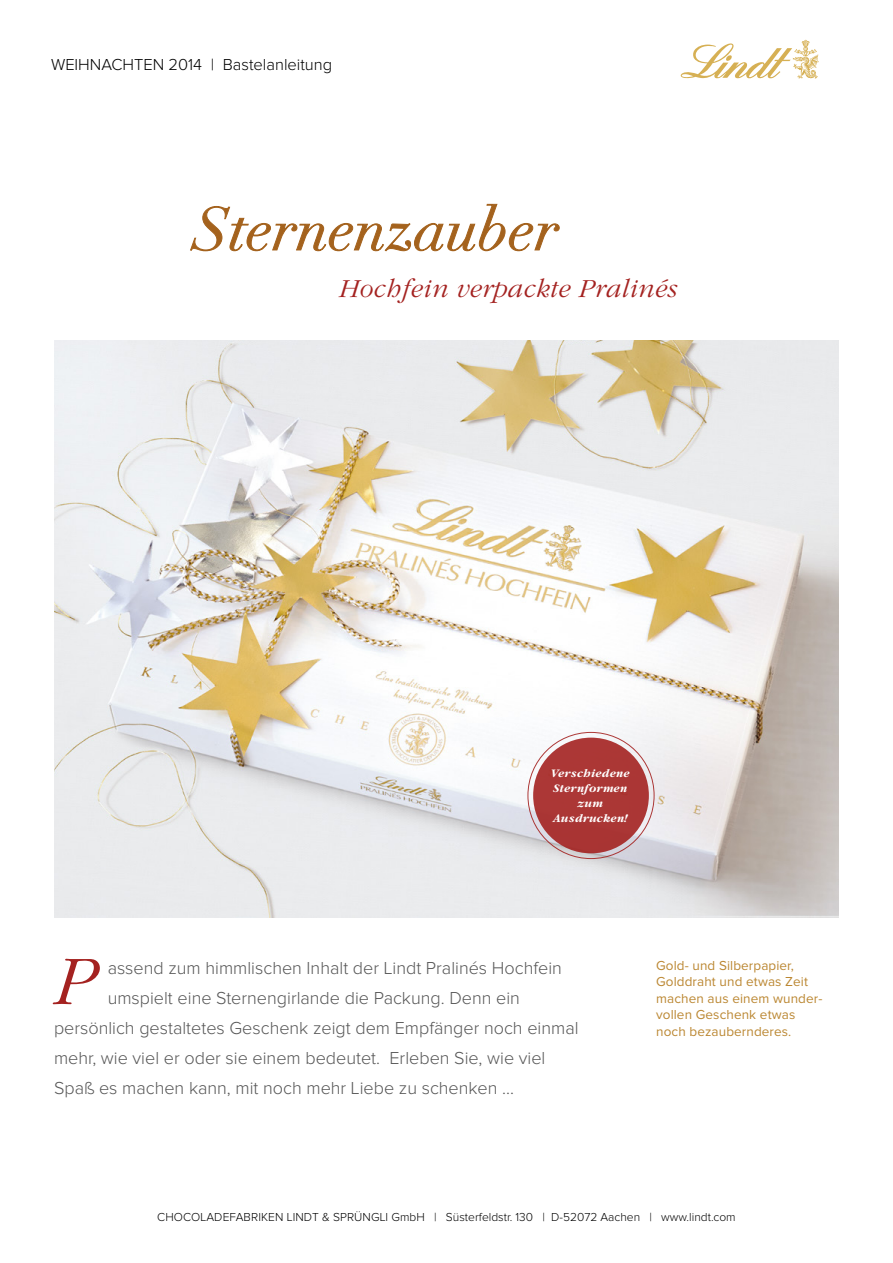
<style>
.page{position:relative;width:893px;height:1263px;background:#fff}
.page>*{position:absolute;margin:0;border:0;box-sizing:border-box;transform-origin:0 0}
.t1{font:italic 300 72px "Garamond LT";color:#a42220}
.t2{font:italic 60px "Didot LH";color:#a4621d}
.Vorspann_flexibel{font:italic 300 27px "Garamond LT";letter-spacing:.02em;color:#a42220}
.Vorspann_neu{font:300 18px "Proxima Nova";color:#565656}
.t3{font:300 16.5px "Proxima Nova";color:#000}
.BU{font:13.5px/16.5px "Proxima Nova";letter-spacing:.01em;color:#bb8732}
.t4{font:300 12px "Proxima Nova";color:#000}
.Vorspann_flexibel-2{font:italic 700 12px/15px "Garamond LT";letter-spacing:.02em;color:#fff;text-align:center}
</style>
<div class="page">
<svg style="left:681px;top:40px;width:138px;height:39px"></svg>
<svg style="left:190px;top:204px;width:370px;height:47px"></svg>
<img style="left:54px;top:340px;width:785px;height:578px">
<div style="left:533px;top:738px;width:116px;height:115px;background:#ab3735;border-radius:50%"></div>
<p class="t3" style="left:51px;top:57px;width:283px">WEIHNACHTEN 2014 | Bastelanleitung</p>
<p class="t2" style="left:194px;top:193px;width:367px">Sternenzauber</p>
<p class="Vorspann_flexibel" style="left:339px;top:274px;width:339px">Hochfein verpackte Pralinés</p>
<p class="Vorspann_flexibel-2" style="left:550px;top:765px;width:80px">Verschiedene</p>
<p class="Vorspann_flexibel-2" style="left:553px;top:780px;width:75px">Sternformen zum</p>
<p class="Vorspann_flexibel-2" style="left:553px;top:810px;width:76px">Ausdrucken!</p>
<p class="t1" style="left:54px;top:943px;width:43px">P</p>
<p class="Vorspann_neu" style="left:108px;top:959px;width:456px">assend zum himmlischen Inhalt der Lindt Pralinés Hochfein</p>
<p class="Vorspann_neu" style="left:108px;top:989px;width:414px">umspielt eine Sternengirlande die Packung. Denn ein</p>
<p class="Vorspann_neu" style="left:54px;top:1019px;width:526px">persönlich gestaltetes Geschenk zeigt dem Empfänger noch einmal</p>
<p class="Vorspann_neu" style="left:54px;top:1049px;width:493px">mehr, wie viel er oder sie einem bedeutet. Erleben Sie, wie viel</p>
<p class="Vorspann_neu" style="left:54px;top:1079px;width:461px">Spaß es machen kann, mit noch mehr Liebe zu schenken ...</p>
<p class="BU" style="left:656px;top:957px;width:168px">Gold- und Silberpapier,<br>Golddraht und etwas Zeit machen aus einem wunder&shy;vollen Geschenk etwas noch bezaubernderes.</p>
<p class="t4" style="left:157px;top:1212px;width:580px">CHOCOLADEFABRIKEN LINDT &amp; SPRÜNGLI GmbH | Süsterfeldstr. 130 | D-52072 Aachen | www.lindt.com</p>
</div>
